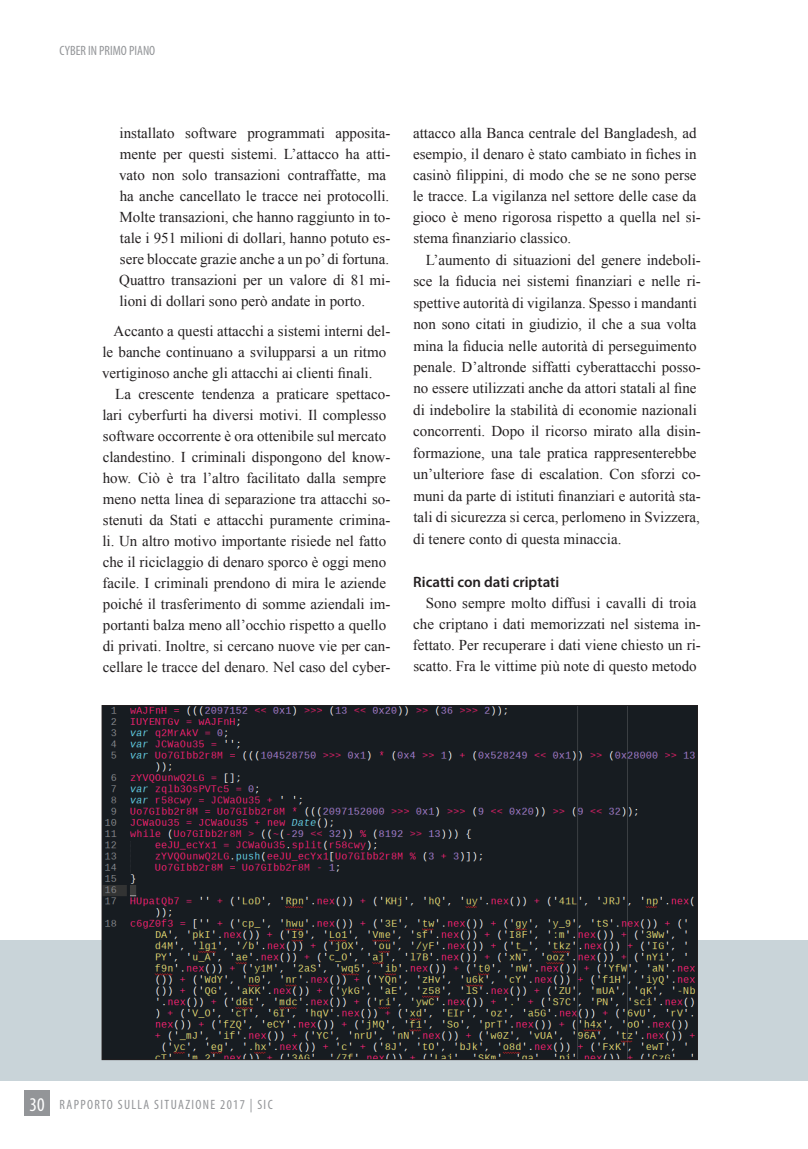
<style>
.page{position:relative;width:808px;height:1149px;background:#fff}
.page>*{position:absolute;margin:0;border:0;box-sizing:border-box;transform-origin:0 0}
.t1{font:15px/21px "Times New Roman";color:#231f20}
.t2{font:600 15px "Myriad Pro";color:#231f20}
.t3{font:condensed 13.5px "Myriad Pro";letter-spacing:.1em;color:#939598}
.t4{font:condensed 13.5px "Myriad Pro";color:#939598}
.s1{font-size:19.5px;color:#fff}
</style>
<div class="page">
<div style="left:0;top:940px;width:808px;height:140px;background:#c9d4d9"></div>
<div style="left:24px;top:1090px;width:26px;height:25px;background:#939598"></div>
<img style="left:104px;top:707px;width:592px;height:350px">
<p class="t4" style="left:60px;top:42px;width:97px">CYBER IN PRIMO PIANO</p>
<p class="t1" style="left:119px;top:122px;width:273px">installato software programmati apposita&shy;mente per questi sistemi. L’attacco ha atti&shy;vato non solo transazioni contraffatte, ma ha anche cancellato le tracce nei protocolli.<br>Molte transazioni, che hanno raggiunto in to&shy;tale i 951 milioni di dollari, hanno potuto es&shy;sere bloccate grazie anche a un po’ di fortuna.<br>Quattro transazioni per un valore di 81 mi&shy;lioni di dollari sono però andate in porto.</p>
<p class="t1" style="left:102px;top:320px;width:290px;text-indent:12px">Accanto a questi attacchi a sistemi interni del&shy;le banche continuano a svilupparsi a un ritmo vertiginoso anche gli attacchi ai clienti finali.</p>
<p class="t1" style="left:102px;top:383px;width:290px;text-indent:13px">La crescente tendenza a praticare spettaco&shy;lari cyberfurti ha diversi motivi. Il complesso software occorrente è ora ottenibile sul mercato clandestino. I criminali dispongono del know&shy;how. Ciò è tra l’altro facilitato dalla sempre meno netta linea di separazione tra attacchi so&shy;stenuti da Stati e attacchi puramente crimina&shy;li. Un altro motivo importante risiede nel fatto che il riciclaggio di denaro sporco è oggi meno facile. I criminali prendono di mira le aziende poiché il trasferimento di somme aziendali im&shy;portanti balza meno all’occhio rispetto a quello di privati. Inoltre, si cercano nuove vie per can&shy;cellare le tracce del denaro. Nel caso del cyber-</p>
<p class="t1" style="left:413px;top:122px;width:290px">attacco alla Banca centrale del Bangladesh, ad esempio, il denaro è stato cambiato in fiches in casinò filippini, di modo che se ne sono perse le tracce. La vigilanza nel settore delle case da gioco è meno rigorosa rispetto a quella nel si&shy;stema finanziario classico.</p>
<p class="t1" style="left:413px;top:248px;width:289px;line-height:21.5px;text-indent:13px">L’aumento di situazioni del genere indeboli&shy;sce la fiducia nei sistemi finanziari e nelle ri&shy;spettive autorità di vigilanza. Spesso i mandanti non sono citati in giudizio, il che a sua volta mina la fiducia nelle autorità di perseguimento penale. D’altronde siffatti cyberattacchi posso&shy;no essere utilizzati anche da attori statali al fine di indebolire la stabilità di economie nazionali concorrenti. Dopo il ricorso mirato alla disin&shy;formazione, una tale pratica rappresenterebbe un’ulteriore fase di escalation. Con sforzi co&shy;muni da parte di istituti finanziari e autorità sta&shy;tali di sicurezza si cerca, perlomeno in Svizzera, di tenere conto di questa minaccia.</p>
<p class="t2" style="left:413px;top:572px;width:148px">Ricatti con dati criptati</p>
<p class="t1" style="left:413px;top:592px;width:289px;text-align:center">Sono sempre molto diffusi i cavalli di troia che criptano i dati memorizzati nel sistema in&shy;fettato. Per recuperare i dati viene chiesto un ri&shy;scatto. Fra le vittime più note di questo metodo</p>
<p class="t3" style="left:30px;top:1096px;width:245px"><span class="s1">30</span> RAPPORTO SULLA SITUAZIONE 2017 | SIC</p>
</div>
